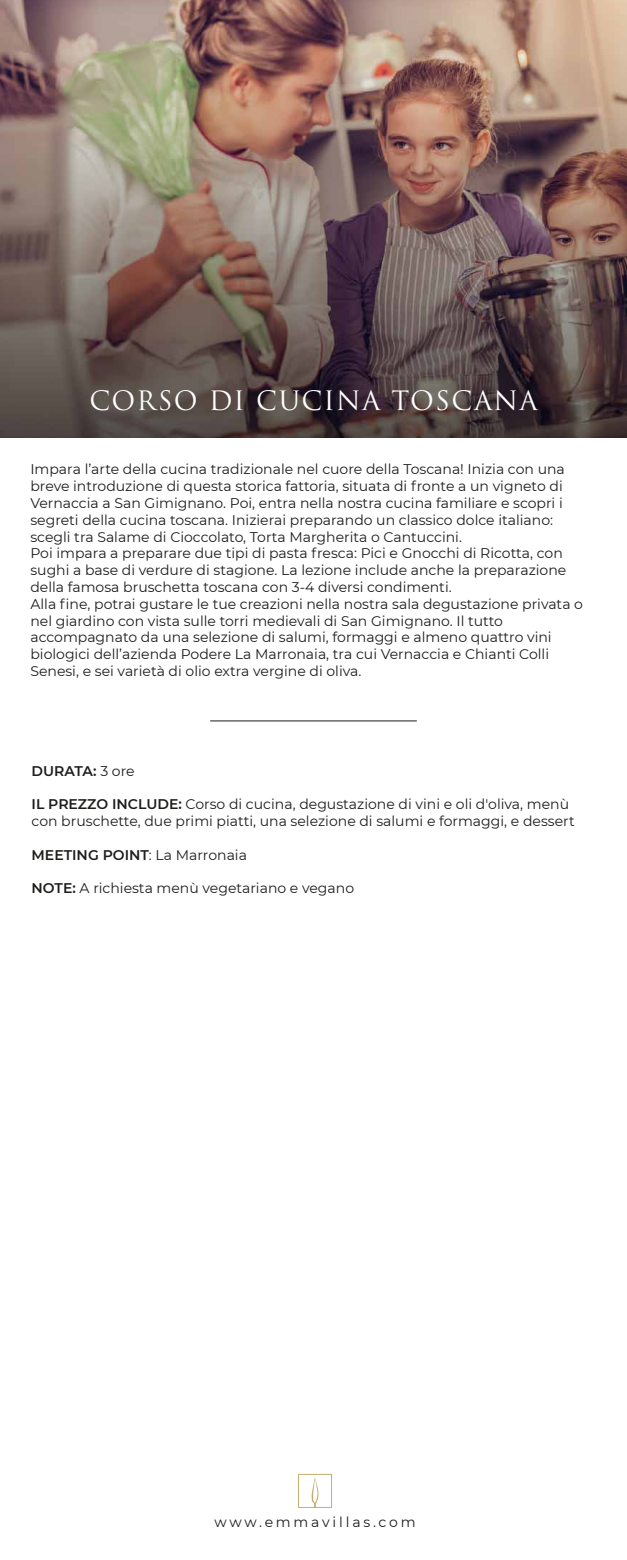
<style>
.page{position:relative;width:627px;height:1560px;background:#fff}
.page>*{position:absolute;margin:0;border:0;box-sizing:border-box;transform-origin:0 0}
.t1{font:26px "Trajan Pro 3";letter-spacing:.05em;color:#fff}
.t2{font:14px/16.8px "Montserrat";color:#1d1d1b}
.t3{font:600 14px "Montserrat";color:#1d1d1b}
.t4{font:14px "Montserrat";letter-spacing:.2em;color:#1d1d1b}
.s1{font-weight:400}
.s2{font-weight:600}
</style>
<div class="page">
<hr style="left:210px;top:720px;width:206px;height:1px;background:#1d1d1b">
<svg style="left:298px;top:1473px;width:34px;height:34px"></svg>
<img style="left:0;top:0;width:626px;height:437px">
<h1 class="t1" style="left:89px;top:382px;width:449px">CORSO DI CUCINA TOSCANA</h1>
<p class="t2" style="left:30px;top:460px;width:554px">Impara l’arte della cucina tradizionale nel cuore della Toscana! Inizia con una breve introduzione di questa storica fattoria, situata di fronte a un vigneto di Vernaccia a San Gimignano. Poi, entra nella nostra cucina familiare e scopri i segreti della cucina toscana. Inizierai preparando un classico dolce italiano: scegli tra Salame di Cioccolato, Torta Margherita o Cantuccini.<br>Poi impara a preparare due tipi di pasta fresca: Pici e Gnocchi di Ricotta, con sughi a base di verdure di stagione. La lezione include anche la preparazione della famosa bruschetta toscana con 3-4 diversi condimenti.<br>Alla fine, potrai gustare le tue creazioni nella nostra sala degustazione privata o nel giardino con vista sulle torri medievali di San Gimignano. Il tutto accompagnato da una selezione di salumi, formaggi e almeno quattro vini biologici dell’azienda Podere La Marronaia, tra cui Vernaccia e Chianti Colli Senesi, e sei varietà di olio extra vergine di oliva.</p>
<p class="t3" style="left:32px;top:760px;width:104px">DURATA: <span class="s1">3 ore</span></p>
<p class="t2" style="left:32px;top:795px;width:544px"><span class="s2">IL PREZZO INCLUDE:</span> Corso di cucina, degustazione di vini e oli d'oliva, menù con bruschette, due primi piatti, una selezione di salumi e formaggi, e dessert</p>
<p class="t3" style="left:32px;top:844px;width:217px">MEETING POINT<span class="s1">: La Marronaia</span></p>
<p class="t2" style="left:32px;top:879px;width:324px"><span class="s2">NOTE:</span> A richiesta menù vegetariano e vegano</p>
<p class="t4" style="left:214px;top:1511px;width:203px">www.emmavillas.com</p>
</div>
